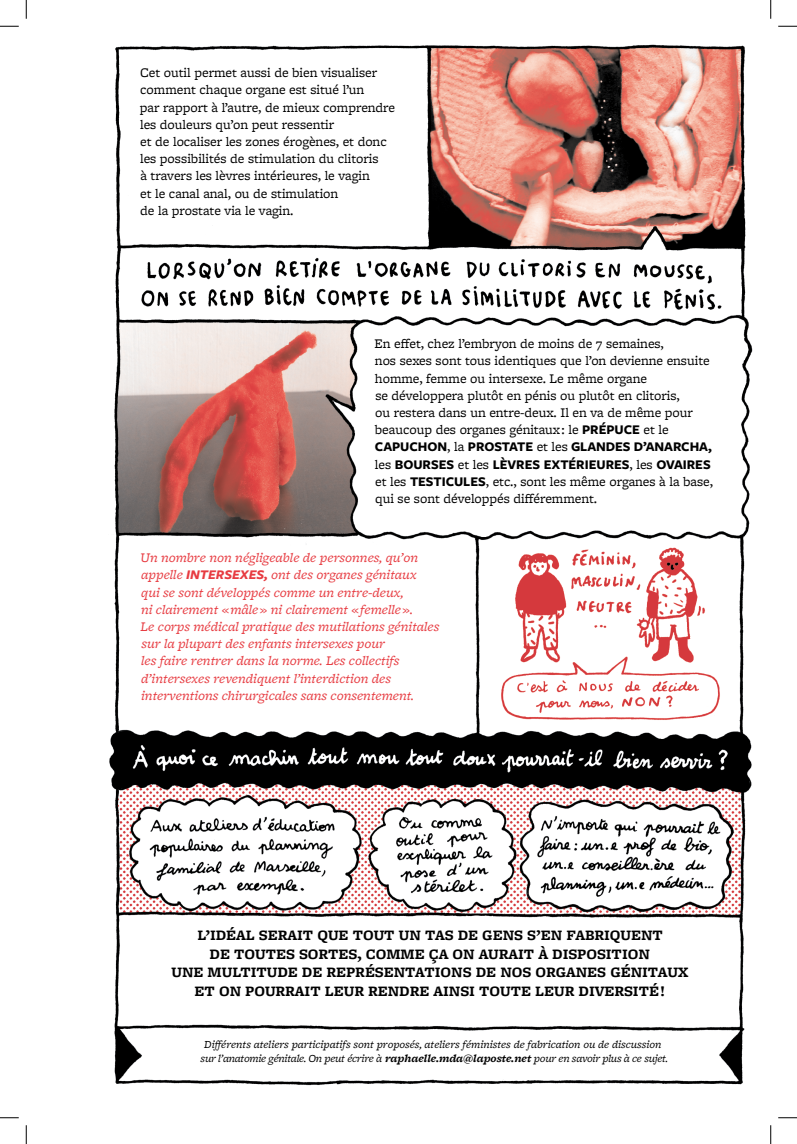
<style>
.page{position:relative;width:797px;height:1144px;background:#fff}
.page>*{position:absolute;margin:0;border:0;box-sizing:border-box;transform-origin:0 0}
.CLI_1{font:700 15px "Freight Micro Pro";letter-spacing:-.005em;color:#000}
.CLI_1-2{font:13.75px/17.2px "Freight Micro Pro";letter-spacing:-.005em;color:#000}
.CLI_1-3{font:italic 13.75px/17.2px "Freight Micro Pro";letter-spacing:-.005em;color:#e73b41}
.CLI_1-4{font:italic 11.25px "Freight Micro Pro";letter-spacing:-.005em;color:#000}
.CLI_1-5{font:italic 11.25px "Freight Micro Pro";letter-spacing:-.025em;color:#000}
.s1{font-family:"Freight Sans Pro";font-weight:700}
.s2{font-weight:700}
</style>
<div class="page">
<img style="left:109px;top:44px;width:644px;height:1042px">
<svg style="left:0;top:25px;width:19px;height:2px"></svg>
<svg style="left:778px;top:25px;width:19px;height:2px"></svg>
<svg style="left:0;top:1117px;width:19px;height:1px"></svg>
<svg style="left:778px;top:1117px;width:19px;height:1px"></svg>
<svg style="left:25px;top:0;width:2px;height:19px"></svg>
<svg style="left:25px;top:1125px;width:2px;height:19px"></svg>
<svg style="left:770px;top:0;width:1px;height:19px"></svg>
<svg style="left:770px;top:1125px;width:1px;height:19px"></svg>
<p class="CLI_1-2" style="left:140px;top:64px;width:257px">Cet outil permet aussi de bien visualiser comment chaque organe est situé l’un<br>par rapport à l’autre, de mieux comprendre les douleurs qu’on peut ressentir<br>et de localiser les zones érogènes, et donc les possibilités de stimulation du clitoris<br>à travers les lèvres intérieures, le vagin<br>et le canal anal, ou de stimulation<br>de la prostate via le vagin.</p>
<p class="CLI_1-2" style="left:374px;top:335px;width:340px">En effet, chez l’embryon de moins de 7 semaines,<br>nos sexes sont tous identiques que l’on devienne ensuite homme, femme ou intersexe. Le même organe<br>se développera plutôt en pénis ou plutôt en clitoris,<br>ou restera dans un entre-deux. Il en va de même pour beaucoup des organes génitaux : le <span class="s1">PRÉPUCE</span> et le <span class="s1">CAPUCHON</span>, la <span class="s1">PROSTATE</span> et les <span class="s1">GLANDES D’ANARCHA, </span>les <span class="s1">BOURSES</span> et les <span class="s1">LÈVRES EXTÉRIEURES</span>, les <span class="s1">OVAIRES </span>et les <span class="s1">TESTICULES</span>, etc., sont les même organes à la base, qui se sont développés différemment.</p>
<p class="CLI_1-3" style="left:140px;top:549px;width:300px">Un nombre non négligeable de personnes, qu’on appelle <span class="s1">INTERSEXES,</span> ont des organes génitaux<br>qui se sont développés comme un entre-deux,<br>ni clairement « mâle » ni clairement « femelle ».<br>Le corps médical pratique des mutilations génitales sur la plupart des enfants intersexes pour<br>les faire rentrer dans la norme. Les collectifs d’intersexes revendiquent l’interdiction des interventions chirurgicales sans consentement.</p>
<p class="CLI_1" style="left:197px;top:924px;width:467px">L’IDÉAL SERAIT QUE TOUT UN TAS DE GENS S’EN FABRIQUENT</p>
<p class="CLI_1" style="left:209px;top:943px;width:442px">DE TOUTES SORTES, COMME ÇA ON AURAIT À DISPOSITION</p>
<p class="CLI_1" style="left:171px;top:962px;width:518px">UNE MULTITUDE DE REPRÉSENTATIONS DE NOS ORGANES GÉNITAUX</p>
<p class="CLI_1" style="left:195px;top:981px;width:471px">ET ON POURRAIT LEUR RENDRE AINSI TOUTE LEUR DIVERSITÉ !</p>
<p class="CLI_1-4" style="left:204px;top:1036px;width:459px">Différents ateliers participatifs sont proposés, ateliers féministes de fabrication ou de discussion</p>
<p class="CLI_1-5" style="left:200px;top:1050px;width:469px">sur l’anatomie génitale. On peut écrire à <span class="s2">raphaelle.mda@laposte.net</span> pour en savoir plus à ce sujet.</p>
</div>
